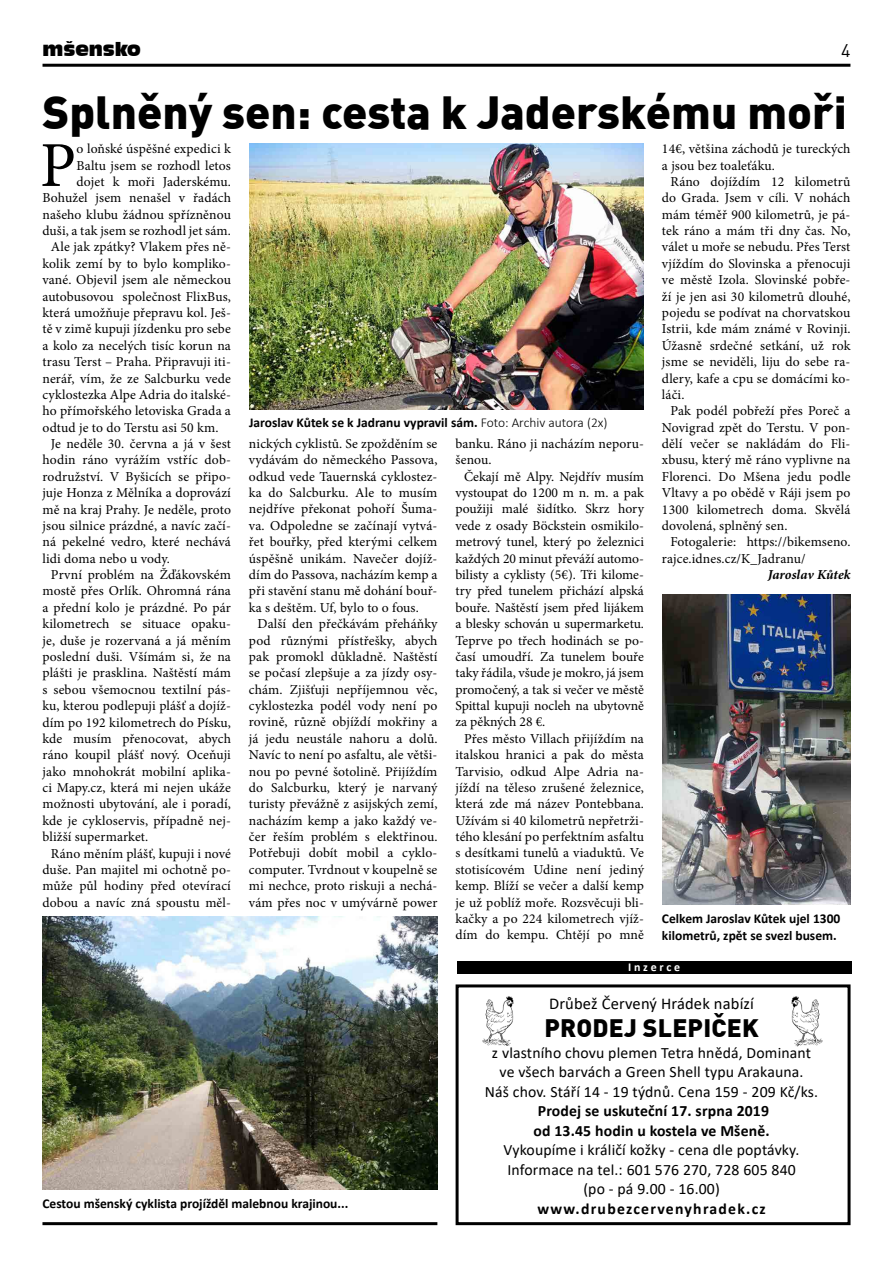
<style>
.page{position:relative;width:893px;height:1263px;background:#fff}
.page>*{position:absolute;margin:0;border:0;box-sizing:border-box;transform-origin:0 0}
.t1{font:64.05px "Minion Pro";color:#000}
.t2{font:900 45.45px "Unient DINCE";color:#000}
.t3{font:900 24.75px "Unient DINCE";letter-spacing:.01em;color:#000}
.t4{font:18px "Incised 901 BT Compact";color:#000}
.t5{font:18px "Unient DINCE";color:#000}
.t6{font:16.5px "Calibri";letter-spacing:.01em;color:#000}
.t7{font:15.75px/19.5px "Calibri";letter-spacing:.01em;color:#000;text-align:center}
.t8{font:700 15.75px/19.5px "Calibri";letter-spacing:.01em;color:#000}
.t9{font:700 15.75px "Calibri";letter-spacing:.08em;color:#000}
.t10{font:13.65px/16.4px "Minion Pro";letter-spacing:.01em;color:#000;text-align:justify}
.t11{font:italic 700 13.65px "Minion Pro";color:#000}
.t12{font:700 13.5px/16.2px "Calibri";color:#000}
.t13{font:700 12px "Calibri";color:#fff}
.s1{font-weight:300}
</style>
<div class="page">
<hr style="left:43px;top:64px;width:807px;height:3px;background:#000">
<hr style="left:42px;top:1222px;width:395px;height:3px;background:#000">
<img style="left:249px;top:143px;width:395px;height:266px">
<img style="left:42px;top:916px;width:395px;height:273px">
<div style="left:456px;top:984px;width:394px;height:241px;border:3px solid #000"></div>
<img style="left:482px;top:996px;width:32px;height:50px">
<img style="left:791px;top:996px;width:31px;height:50px">
<div style="left:457px;top:962px;width:395px;height:12px;background:#000"></div>
<img style="left:662px;top:594px;width:188px;height:311px">
<h3 class="t4" style="left:43px;top:39px;width:100px">mšensko</h3>
<h3 class="t5" style="left:841px;top:39px;width:11px">4</h3>
<h2 class="t2" style="left:42px;top:81px;width:806px">Splněný sen: cesta k Jaderskému moři</h2>
<h1 class="t1" style="left:40px;top:123px;width:38px">P</h1>
<p class="t10" style="left:77px;top:141px;width:156px">o loňské úspěšné expedici k</p>
<p class="t10" style="left:662px;top:141px;width:190px">14€, většina záchodů je tureckých a jsou bez toaleťáku.</p>
<p class="t10" style="left:662px;top:173px;width:190px;text-indent:9px">Ráno dojíždím 12 kilometrů do Grada. Jsem v cíli. V nohách mám téměř 900 kilometrů, je pá&shy;tek ráno a mám tři dny čas. No, válet u moře se nebudu. Přes Terst vjíždím do Slovinska a přenocuji ve městě Izola. Slovinské pobře&shy;ží je jen asi 30 kilometrů dlouhé, pojedu se podívat na chorvatskou Istrii, kde mám známé v Rovinji.<br>Úžasně srdečné setkání, už rok jsme se neviděli, liju do sebe ra&shy;dlery, kafe a cpu se domácími ko&shy;láči.</p>
<p class="t10" style="left:662px;top:403px;width:190px;text-indent:9px">Pak podél pobřeží přes Poreč a Novigrad zpět do Terstu. V pon&shy;dělí večer se nakládám do Fli&shy;xbusu, který mě ráno vyplivne na Florenci. Do Mšena jedu podle Vltavy a po obědě v Ráji jsem po 1300 kilometrech doma. Skvělá dovolená, splněný sen.</p>
<p class="t10" style="left:662px;top:534px;width:190px;text-indent:9px">Fotogalerie: https://bikemseno. rajce.idnes.cz/K_Jadranu/</p>
<p class="t11" style="left:768px;top:565px;width:84px">Jaroslav Kůtek</p>
<p class="t10" style="left:77px;top:157px;width:156px">Baltu jsem se rozhodl letos</p>
<p class="t10" style="left:77px;top:173px;width:156px">dojet k moři Jaderskému.</p>
<p class="t10" style="left:42px;top:190px;width:190px">Bohužel jsem nenašel v řadách</p>
<p class="t10" style="left:42px;top:206px;width:190px">našeho klubu žádnou spřízněnou</p>
<p class="t10" style="left:42px;top:223px;width:190px">duši, a tak jsem se rozhodl jet sám.</p>
<p class="t10" style="left:51px;top:239px;width:181px">Ale jak zpátky? Vlakem přes ně-</p>
<p class="t10" style="left:42px;top:255px;width:190px">kolik zemí by to bylo kompliko-</p>
<p class="t10" style="left:42px;top:272px;width:190px">vané. Objevil jsem ale německou</p>
<p class="t10" style="left:42px;top:288px;width:190px">autobusovou společnost FlixBus,</p>
<p class="t10" style="left:42px;top:304px;width:190px">která umožňuje přepravu kol. Ješ-</p>
<p class="t10" style="left:42px;top:321px;width:190px">tě v zimě kupuji jízdenku pro sebe</p>
<p class="t10" style="left:42px;top:337px;width:190px">a kolo za necelých tisíc korun na</p>
<p class="t10" style="left:42px;top:354px;width:190px">trasu Terst – Praha. Připravuji iti-</p>
<p class="t10" style="left:42px;top:370px;width:190px">nerář, vím, že ze Salcburku vede</p>
<p class="t10" style="left:42px;top:386px;width:190px">cyklostezka Alpe Adria do italské-</p>
<p class="t10" style="left:42px;top:403px;width:190px">ho přímořského letoviska Grada a</p>
<p class="t10" style="left:42px;top:419px;width:178px">odtud je to do Terstu asi 50 km.</p>
<p class="t10" style="left:51px;top:436px;width:181px">Je neděle 30. června a já v šest</p>
<p class="t10" style="left:42px;top:452px;width:190px">hodin ráno vyrážím vstříc dob-</p>
<p class="t10" style="left:42px;top:468px;width:190px">rodružství. V Byšicích se připo-</p>
<p class="t10" style="left:42px;top:485px;width:190px">juje Honza z Mělníka a doprovází</p>
<p class="t10" style="left:42px;top:501px;width:190px">mě na kraj Prahy. Je neděle, proto</p>
<p class="t10" style="left:42px;top:517px;width:190px">jsou silnice prázdné, a navíc začí-</p>
<p class="t10" style="left:42px;top:534px;width:190px">ná pekelné vedro, které nechává</p>
<p class="t10" style="left:42px;top:550px;width:129px">lidi doma nebo u vody.</p>
<p class="t10" style="left:51px;top:567px;width:181px">První problém na Žďákovském</p>
<p class="t10" style="left:42px;top:583px;width:190px">mostě přes Orlík. Ohromná rána</p>
<p class="t10" style="left:42px;top:599px;width:190px">a přední kolo je prázdné. Po pár</p>
<p class="t10" style="left:42px;top:616px;width:190px">kilometrech se situace opaku-</p>
<p class="t10" style="left:42px;top:632px;width:190px">je, duše je rozervaná a já měním</p>
<p class="t10" style="left:42px;top:648px;width:190px">poslední duši. Všímám si, že na</p>
<p class="t10" style="left:42px;top:665px;width:190px">plášti je prasklina. Naštěstí mám</p>
<p class="t10" style="left:42px;top:681px;width:190px">s sebou všemocnou textilní pás-</p>
<p class="t10" style="left:42px;top:698px;width:190px">ku, kterou podlepuji plášť a dojíž-</p>
<p class="t10" style="left:42px;top:714px;width:190px">dím po 192 kilometrech do Písku,</p>
<p class="t10" style="left:42px;top:730px;width:190px">kde musím přenocovat, abych</p>
<p class="t10" style="left:42px;top:747px;width:190px">ráno koupil plášť nový. Oceňuji</p>
<p class="t10" style="left:42px;top:763px;width:190px">jako mnohokrát mobilní aplika-</p>
<p class="t10" style="left:42px;top:780px;width:190px">ci Mapy.cz, která mi nejen ukáže</p>
<p class="t10" style="left:42px;top:796px;width:190px">možnosti ubytování, ale i poradí,</p>
<p class="t10" style="left:42px;top:812px;width:190px">kde je cykloservis, případně nej-</p>
<p class="t10" style="left:42px;top:829px;width:107px">bližší supermarket.</p>
<p class="t10" style="left:51px;top:845px;width:181px">Ráno měním plášť, kupuji i nové</p>
<p class="t10" style="left:42px;top:861px;width:190px">duše. Pan majitel mi ochotně po-</p>
<p class="t10" style="left:42px;top:878px;width:190px">může půl hodiny před otevírací</p>
<p class="t10" style="left:42px;top:894px;width:190px">dobou a navíc zná spoustu měl-</p>
<p class="t12" style="left:249px;top:414px;width:360px">Jaroslav Kůtek se k Jadranu vypravil sám. <span class="s1">Foto: Archiv autora (2x)</span></p>
<p class="t10" style="left:249px;top:435px;width:190px">nických cyklistů. Se zpožděním se vydávám do německého Passova, odkud vede Tauernská cyklostez&shy;ka do Salcburku. Ale to musím nejdříve překonat pohoří Šuma&shy;va. Odpoledne se začínají vytvá&shy;řet bouřky, před kterými celkem úspěšně unikám. Navečer dojíž&shy;dím do Passova, nacházím kemp a při stavění stanu mě dohání bouř&shy;ka s deštěm. Uf, bylo to o fous.</p>
<p class="t10" style="left:249px;top:616px;width:190px;text-indent:9px">Další den přečkávám přeháňky pod různými přístřešky, abych pak promokl důkladně. Naštěstí se počasí zlepšuje a za jízdy osy&shy;chám. Zjišťuji nepříjemnou věc, cyklostezka podél vody není po rovině, různě objíždí mokřiny a já jedu neustále nahoru a dolů.<br>Navíc to není po asfaltu, ale větši&shy;nou po pevné šotolině. Přijíždím do Salcburku, který je narvaný turisty převážně z asijských zemí, nacházím kemp a jako každý ve&shy;čer řeším problém s elektřinou.<br>Potřebuji dobít mobil a cyklo&shy;computer. Tvrdnout v koupelně se mi nechce, proto riskuji a nechá&shy;vám přes noc v umývárně power</p>
<p class="t10" style="left:455px;top:435px;width:190px">banku. Ráno ji nacházím neporu&shy;šenou.</p>
<p class="t10" style="left:455px;top:468px;width:190px;text-indent:9px">Čekají mě Alpy. Nejdřív musím vystoupat do 1200 m n. m. a pak použiji malé šidítko. Skrz hory vede z osady Böckstein osmikilo&shy;metrový tunel, který po železnici každých 20 minut převáží automo&shy;bilisty a cyklisty (5€). Tři kilome&shy;try před tunelem přichází alpská bouře. Naštěstí jsem před lijákem a blesky schován u supermarketu.<br>Teprve po třech hodinách se po&shy;časí umoudří. Za tunelem bouře taky řádila, všude je mokro, já jsem promočený, a tak si večer ve městě Spittal kupuji nocleh na ubytovně za pěkných 28 €.</p>
<p class="t10" style="left:455px;top:730px;width:190px;text-indent:9px">Přes město Villach přijíždím na italskou hranici a pak do města Tarvisio, odkud Alpe Adria na&shy;jíždí na těleso zrušené železnice, která zde má název Pontebbana.<br>Užívám si 40 kilometrů nepřetrži&shy;tého klesání po perfektním asfaltu s desítkami tunelů a viaduktů. Ve stotisícovém Udine není jediný kemp. Blíží se večer a další kemp je už poblíž moře. Rozsvěcuji bli&shy;kačky a po 224 kilometrech vjíž&shy;dím do kempu. Chtějí po mně</p>
<p class="t12" style="left:662px;top:910px;width:180px">Celkem Jaroslav Kůtek ujel 1300 kilometrů, zpět se svezl busem.</p>
<p class="t12" style="left:42px;top:1195px;width:307px">Cestou mšenský cyklista projížděl malebnou krajinou...</p>
<p class="t13" style="left:628px;top:958px;width:53px">I n z e r c e</p>
<p class="t6" style="left:549px;top:992px;width:206px">Drůbež Červený Hrádek nabízí</p>
<h3 class="t3" style="left:544px;top:1011px;width:216px">PRODEJ SLEPIČEK</h3>
<p class="t7" style="left:485px;top:1042px;width:335px">z vlastního chovu plemen Tetra hnědá, Dominant ve všech barvách a Green Shell typu Arakauna.<br>Náš chov. Stáří 14 - 19 týdnů. Cena 159 - 209 Kč/ks.</p>
<p class="t8" style="left:534px;top:1101px;width:238px">Prodej se uskuteční 17. srpna 2019 od 13.45 hodin u kostela ve Mšeně.</p>
<p class="t7" style="left:504px;top:1140px;width:297px">Vykoupíme i králičí kožky - cena dle poptávky.<br>Informace na tel.: 601 576 270, 728 605 840 (po - pá 9.00 - 16.00)</p>
<p class="t9" style="left:537px;top:1197px;width:230px">www.drubezcervenyhradek.cz</p>
</div>
